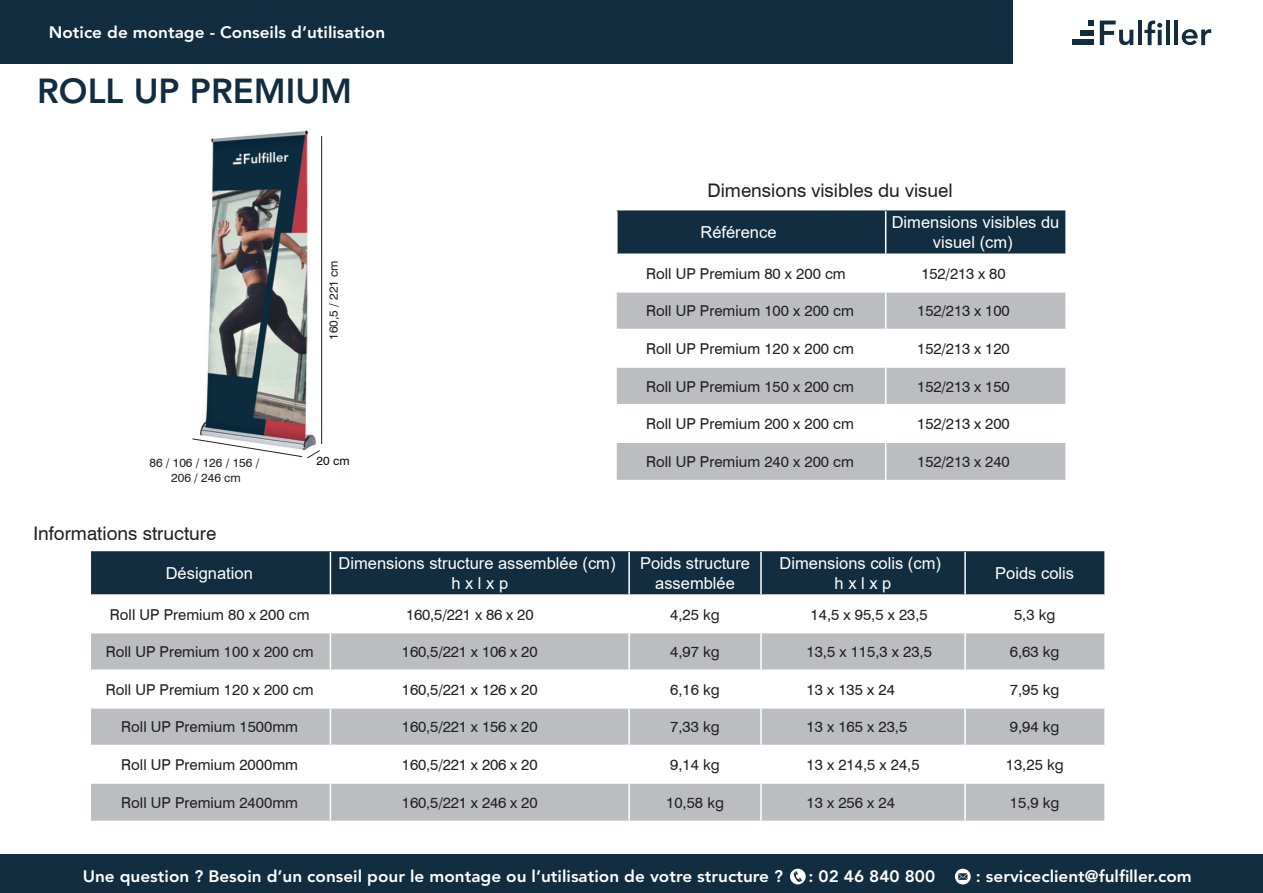
<style>
.page{position:relative;width:1263px;height:893px;background:#fff}
.page>*{position:absolute;margin:0;border:0;box-sizing:border-box;transform-origin:0 0}
.t1{font:800 34.5px "Avenir LT Pro";color:#112d3f}
.t2{font:18.75px "Swiss 721 BT";color:#231f20}
.t3{font:800 16.5px "Avenir LT Pro";color:#fff;scale:1.04 1}
.t4{font:16.5px/19.8px "Arial";color:#fff;text-align:center}
.t5{font:15px "Swiss 721 BT";color:#231f20}
.t6{font:12px/14.4px "Swiss 721 BT";color:#231f20;text-align:center}
.t7{font:12px "Swiss 721 BT";color:#000912}
</style>
<div class="page">
<div style="left:91px;top:551px;width:1013px;height:43px;background:#112d3f"></div>
<svg style="left:91px;top:633px;width:1013px;height:188px;fill:#bcbdc0"></svg>
<hr style="left:330px;top:552px;width:1px;height:42px;background:#fff">
<hr style="left:628px;top:552px;width:2px;height:42px;background:#fff">
<hr style="left:760px;top:552px;width:2px;height:42px;background:#fff">
<hr style="left:964px;top:552px;width:2px;height:42px;background:#fff">
<hr style="left:330px;top:633px;width:1px;height:36px;background:#fff">
<hr style="left:628px;top:633px;width:2px;height:36px;background:#fff">
<hr style="left:760px;top:633px;width:2px;height:36px;background:#fff">
<hr style="left:964px;top:633px;width:2px;height:36px;background:#fff">
<hr style="left:91px;top:669px;width:239px;height:2px;background:#fff">
<hr style="left:330px;top:669px;width:299px;height:2px;background:#fff">
<hr style="left:330px;top:671px;width:1px;height:36px;background:#fff">
<hr style="left:629px;top:669px;width:132px;height:2px;background:#fff">
<hr style="left:628px;top:671px;width:2px;height:36px;background:#fff">
<hr style="left:761px;top:669px;width:204px;height:2px;background:#fff">
<hr style="left:760px;top:671px;width:2px;height:36px;background:#fff">
<hr style="left:965px;top:669px;width:139px;height:2px;background:#fff">
<hr style="left:964px;top:671px;width:2px;height:36px;background:#fff">
<hr style="left:91px;top:707px;width:239px;height:2px;background:#fff">
<hr style="left:330px;top:707px;width:299px;height:2px;background:#fff">
<hr style="left:330px;top:709px;width:1px;height:36px;background:#fff">
<hr style="left:629px;top:707px;width:132px;height:2px;background:#fff">
<hr style="left:628px;top:709px;width:2px;height:36px;background:#fff">
<hr style="left:761px;top:707px;width:204px;height:2px;background:#fff">
<hr style="left:760px;top:709px;width:2px;height:36px;background:#fff">
<hr style="left:965px;top:707px;width:139px;height:2px;background:#fff">
<hr style="left:964px;top:709px;width:2px;height:36px;background:#fff">
<hr style="left:91px;top:745px;width:239px;height:1px;background:#fff">
<hr style="left:330px;top:745px;width:299px;height:1px;background:#fff">
<hr style="left:330px;top:746px;width:1px;height:36px;background:#fff">
<hr style="left:629px;top:745px;width:132px;height:1px;background:#fff">
<hr style="left:628px;top:746px;width:2px;height:36px;background:#fff">
<hr style="left:761px;top:745px;width:204px;height:1px;background:#fff">
<hr style="left:760px;top:746px;width:2px;height:36px;background:#fff">
<hr style="left:965px;top:745px;width:139px;height:1px;background:#fff">
<hr style="left:964px;top:746px;width:2px;height:36px;background:#fff">
<hr style="left:91px;top:782px;width:239px;height:2px;background:#fff">
<hr style="left:330px;top:782px;width:299px;height:2px;background:#fff">
<hr style="left:330px;top:784px;width:1px;height:37px;background:#fff">
<hr style="left:629px;top:782px;width:132px;height:2px;background:#fff">
<hr style="left:628px;top:784px;width:2px;height:37px;background:#fff">
<hr style="left:761px;top:782px;width:204px;height:2px;background:#fff">
<hr style="left:760px;top:784px;width:2px;height:37px;background:#fff">
<hr style="left:965px;top:782px;width:139px;height:2px;background:#fff">
<hr style="left:964px;top:784px;width:2px;height:37px;background:#fff">
<hr style="left:321px;top:136px;width:1px;height:308px;background:#231f20">
<div style="left:617px;top:210px;width:448px;height:43px;background:#112d3f"></div>
<svg style="left:617px;top:293px;width:448px;height:187px;fill:#bcbdc0"></svg>
<hr style="left:885px;top:211px;width:1px;height:42px;background:#fff">
<hr style="left:885px;top:293px;width:1px;height:36px;background:#fff">
<hr style="left:617px;top:329px;width:269px;height:1px;background:#fff">
<hr style="left:886px;top:329px;width:179px;height:1px;background:#fff">
<hr style="left:885px;top:330px;width:1px;height:36px;background:#fff">
<hr style="left:617px;top:366px;width:269px;height:2px;background:#fff">
<hr style="left:886px;top:366px;width:179px;height:2px;background:#fff">
<hr style="left:885px;top:368px;width:1px;height:36px;background:#fff">
<hr style="left:617px;top:404px;width:269px;height:1px;background:#fff">
<hr style="left:886px;top:404px;width:179px;height:1px;background:#fff">
<hr style="left:885px;top:405px;width:1px;height:36px;background:#fff">
<hr style="left:617px;top:441px;width:269px;height:2px;background:#fff">
<hr style="left:886px;top:441px;width:179px;height:2px;background:#fff">
<hr style="left:885px;top:443px;width:1px;height:37px;background:#fff">
<svg style="left:1100px;top:21px;width:33px;height:24px"></svg>
<hr style="left:1138px;top:21px;width:4px;height:24px;background:#112d3f">
<svg style="left:1144px;top:21px;width:18px;height:24px"></svg>
<hr style="left:1166px;top:21px;width:3px;height:24px;background:#112d3f">
<hr style="left:1174px;top:21px;width:4px;height:24px;background:#112d3f">
<svg style="left:1182px;top:29px;width:29px;height:16px"></svg>
<div style="left:1072px;top:40px;width:21px;height:5px;background:#112d3f"></div>
<div style="left:1080px;top:30px;width:13px;height:5px;background:#112d3f"></div>
<svg style="left:1088px;top:21px;width:5px;height:5px"></svg>
<div style="left:0;top:0;width:1012px;height:64px;background:#112d3f"></div>
<div style="left:0;top:855px;width:1263px;height:38px;background:#112d3f"></div>
<svg style="left:790px;top:869px;width:16px;height:15px"></svg>
<svg style="left:794px;top:871px;width:8px;height:11px"></svg>
<svg style="left:955px;top:869px;width:16px;height:15px"></svg>
<svg style="left:958px;top:873px;width:9px;height:7px"></svg>
<img style="left:201px;top:130px;width:114px;height:308px">
<svg style="left:192px;top:438px;width:128px;height:20px"></svg>
<p class="t3" style="left:49px;top:23px;width:325px">Notice de montage - Conseils d’utilisation</p>
<h1 class="t1" style="left:37px;top:70px;width:316px">ROLL UP PREMIUM</h1>
<p class="t6" style="left:326px;top:340px;width:81px;rotate:-90deg">160,5 / 221 cm</p>
<p class="t6" style="left:149px;top:456px;width:111px">86 / 106 / 126 / 156 /<br>206 / 246 cm</p>
<p class="t7" style="left:317px;top:454px;width:35px">20 cm</p>
<p class="t2" style="left:707px;top:179px;width:247px">Dimensions visibles du visuel</p>
<p class="t4" style="left:700px;top:223px;width:78px">Référence</p>
<p class="t4" style="left:892px;top:213px;width:169px">Dimensions visibles du visuel (cm)</p>
<p class="t5" style="left:646px;top:264px;width:201px">Roll UP Premium 80 x 200 cm</p>
<p class="t5" style="left:921px;top:264px;width:86px">152/213 x 80</p>
<p class="t5" style="left:646px;top:302px;width:209px">Roll UP Premium 100 x 200 cm</p>
<p class="t5" style="left:917px;top:302px;width:94px">152/213 x 100</p>
<p class="t5" style="left:646px;top:339px;width:209px">Roll UP Premium 120 x 200 cm</p>
<p class="t5" style="left:917px;top:339px;width:94px">152/213 x 120</p>
<p class="t5" style="left:646px;top:377px;width:209px">Roll UP Premium 150 x 200 cm</p>
<p class="t5" style="left:917px;top:377px;width:94px">152/213 x 150</p>
<p class="t5" style="left:646px;top:415px;width:209px">Roll UP Premium 200 x 200 cm</p>
<p class="t5" style="left:917px;top:415px;width:94px">152/213 x 200</p>
<p class="t5" style="left:646px;top:452px;width:209px">Roll UP Premium 240 x 200 cm</p>
<p class="t5" style="left:917px;top:452px;width:94px">152/213 x 240</p>
<p class="t2" style="left:33px;top:522px;width:184px">Informations structure</p>
<p class="t4" style="left:166px;top:563px;width:89px">Désignation</p>
<p class="t4" style="left:339px;top:553px;width:278px">Dimensions structure assemblée (cm) h x l x p</p>
<p class="t4" style="left:640px;top:553px;width:112px">Poids structure assemblée</p>
<p class="t4" style="left:780px;top:553px;width:163px">Dimensions colis (cm) h x l x p</p>
<p class="t4" style="left:995px;top:563px;width:80px">Poids colis</p>
<p class="t5" style="left:110px;top:605px;width:201px">Roll UP Premium 80 x 200 cm</p>
<p class="t5" style="left:406px;top:605px;width:129px">160,5/221 x 86 x 20</p>
<p class="t5" style="left:670px;top:605px;width:51px">4,25 kg</p>
<p class="t5" style="left:811px;top:605px;width:119px">14,5 x 95,5 x 23,5</p>
<p class="t5" style="left:1014px;top:605px;width:43px">5,3 kg</p>
<p class="t5" style="left:106px;top:643px;width:209px">Roll UP Premium 100 x 200 cm</p>
<p class="t5" style="left:402px;top:643px;width:137px">160,5/221 x 106 x 20</p>
<p class="t5" style="left:670px;top:643px;width:51px">4,97 kg</p>
<p class="t5" style="left:806px;top:643px;width:127px">13,5 x 115,3 x 23,5</p>
<p class="t5" style="left:1010px;top:643px;width:51px">6,63 kg</p>
<p class="t5" style="left:106px;top:680px;width:209px">Roll UP Premium 120 x 200 cm</p>
<p class="t5" style="left:402px;top:680px;width:137px">160,5/221 x 126 x 20</p>
<p class="t5" style="left:670px;top:680px;width:51px">6,16 kg</p>
<p class="t5" style="left:806px;top:680px;width:90px">13 x 135 x 24</p>
<p class="t5" style="left:1010px;top:680px;width:51px">7,95 kg</p>
<p class="t5" style="left:121px;top:718px;width:178px">Roll UP Premium 1500mm</p>
<p class="t5" style="left:402px;top:718px;width:137px">160,5/221 x 156 x 20</p>
<p class="t5" style="left:670px;top:718px;width:51px">7,33 kg</p>
<p class="t5" style="left:806px;top:718px;width:102px">13 x 165 x 23,5</p>
<p class="t5" style="left:1010px;top:718px;width:51px">9,94 kg</p>
<p class="t5" style="left:121px;top:755px;width:178px">Roll UP Premium 2000mm</p>
<p class="t5" style="left:402px;top:755px;width:137px">160,5/221 x 206 x 20</p>
<p class="t5" style="left:670px;top:755px;width:51px">9,14 kg</p>
<p class="t5" style="left:806px;top:755px;width:115px">13 x 214,5 x 24,5</p>
<p class="t5" style="left:1006px;top:755px;width:59px">13,25 kg</p>
<p class="t5" style="left:121px;top:793px;width:178px">Roll UP Premium 2400mm</p>
<p class="t5" style="left:402px;top:793px;width:137px">160,5/221 x 246 x 20</p>
<p class="t5" style="left:666px;top:793px;width:59px">10,58 kg</p>
<p class="t5" style="left:806px;top:793px;width:90px">13 x 256 x 24</p>
<p class="t5" style="left:1010px;top:793px;width:51px">15,9 kg</p>
<p class="t3" style="left:83px;top:866px;width:675px">Une question ? Besoin d’un conseil pour le montage ou l’utilisation de votre structure ?</p>
<p class="t3" style="left:808px;top:866px;width:123px">: 02 46 840 800</p>
<p class="t3" style="left:976px;top:866px;width:209px">: serviceclient@fulfiller.com</p>
</div>
